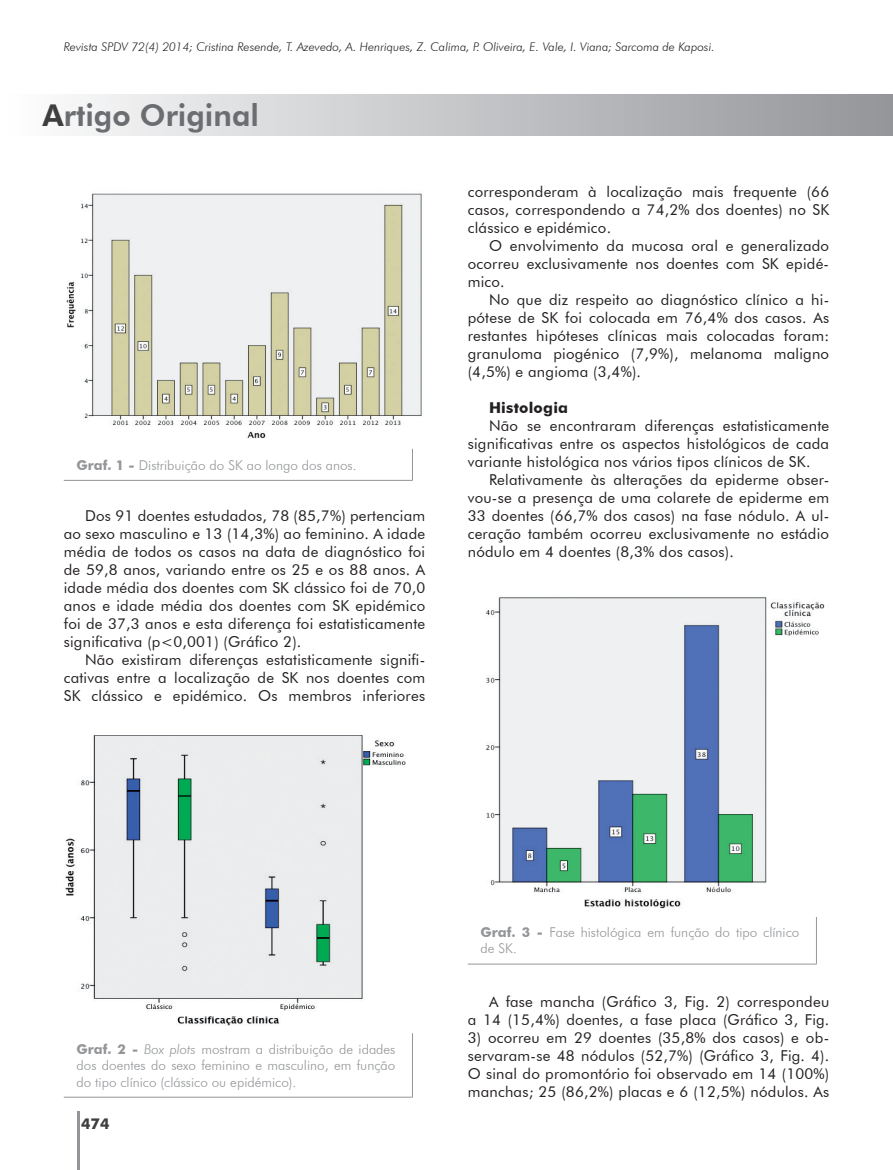
<style>
.page{position:relative;width:893px;height:1170px;background:#fff}
.page>*{position:absolute;margin:0;border:0;box-sizing:border-box;transform-origin:0 0}
.t1{font:800 30px "Futura BT";color:#6c6d70}
.t2{font:15px/18px "Futura BT";letter-spacing:.015em;color:#231f20;text-align:justify}
.t3{font:700 15px "Futura BT";letter-spacing:.015em;color:#231f20}
.t4{font:700 15px "Futura BT";color:#3e3e3f}
.t5{font:300 13.5px/16.2px "Futura BT";color:#939598;text-align:justify}
.t6{font:italic 300 12px "Futura BT";color:#231f20}
.s1{color:#3e3e3f}
.s2{font-weight:700}
.s3{font-style:italic}
</style>
<div class="page">
<div style="left:0;top:94px;width:893px;height:41px;background:linear-gradient(to right,#fdfdfe,#939498)"></div>
<hr style="left:77px;top:1111px;width:3px;height:58px;background:#939598">
<hr style="left:412px;top:449px;width:1px;height:31px;background:#939598">
<hr style="left:64px;top:480px;width:349px;height:1px;background:#939598">
<img style="left:66px;top:193px;width:356px;height:246px">
<hr style="left:412px;top:1033px;width:1px;height:63px;background:#939598">
<hr style="left:64px;top:1096px;width:349px;height:1px;background:#939598">
<img style="left:65px;top:735px;width:341px;height:291px">
<hr style="left:816px;top:916px;width:1px;height:47px;background:#939598">
<hr style="left:468px;top:963px;width:349px;height:1px;background:#939598">
<img style="left:485px;top:597px;width:340px;height:312px">
<p class="t6" style="left:64px;top:39px;width:652px">Revista SPDV 72(4) 2014; Cristina Resende, T. Azevedo, A. Henriques, Z. Calima, P. Oliveira, E. Vale, I. Viana; Sarcoma de Kaposi.</p>
<h1 class="t1" style="left:43px;top:97px;width:218px"><span class="s1">A</span>rtigo Original</h1>
<p class="t5" style="left:77px;top:456px;width:282px"><span class="s2">Graf. 1 -</span> Distribuição do SK ao longo dos anos.</p>
<p class="t2" style="left:64px;top:506px;width:363px;text-indent:21px">Dos 91 doentes estudados, 78 (85,7%) pertenciam ao sexo masculino e 13 (14,3%) ao feminino. A idade média de todos os casos na data de diagnóstico foi de 59,8 anos, variando entre os 25 e os 88 anos. A idade média dos doentes com SK clássico foi de 70,0 anos e idade média dos doentes com SK epidémico foi de 37,3 anos e esta diferença foi estatisticamente significativa (p&lt;0,001) (Gráfico 2).</p>
<p class="t2" style="left:64px;top:650px;width:363px;text-indent:21px">Não existiram diferenças estatisticamente signifi&shy;cativas entre a localização de SK nos doentes com SK clássico e epidémico. Os membros inferiores</p>
<p class="t2" style="left:468px;top:182px;width:363px">corresponderam à localização mais frequente (66 casos, correspondendo a 74,2% dos doentes) no SK clássico e epidémico.</p>
<p class="t2" style="left:468px;top:236px;width:363px;text-indent:21px">O envolvimento da mucosa oral e generalizado ocorreu exclusivamente nos doentes com SK epidé&shy;mico.</p>
<p class="t2" style="left:468px;top:290px;width:363px;text-indent:21px">No que diz respeito ao diagnóstico clínico a hi&shy;pótese de SK foi colocada em 76,4% dos casos. As restantes hipóteses clínicas mais colocadas foram: granuloma piogénico (7,9%), melanoma maligno (4,5%) e angioma (3,4%).</p>
<p class="t3" style="left:489px;top:398px;width:81px">Histologia</p>
<p class="t2" style="left:468px;top:416px;width:363px;text-indent:21px">Não se encontraram diferenças estatisticamente significativas entre os aspectos histológicos de cada variante histológica nos vários tipos clínicos de SK.</p>
<p class="t2" style="left:468px;top:470px;width:363px;text-indent:21px">Relativamente às alterações da epiderme obser&shy;vou-se a presença de uma colarete de epiderme em 33 doentes (66,7% dos casos) na fase nódulo. A ul&shy;ceração também ocorreu exclusivamente no estádio nódulo em 4 doentes (8,3% dos casos).</p>
<p class="t5" style="left:77px;top:1040px;width:320px"><span class="s2">Graf. 2 -</span> <span class="s3">Box plots</span> mostram a distribuição de idades dos doentes do sexo feminino e masculino, em função do tipo clínico (clássico ou epidémico).</p>
<p class="t4" style="left:81px;top:1114px;width:30px">474</p>
<p class="t5" style="left:480px;top:924px;width:320px"><span class="s2">Graf. 3 -</span> Fase histológica em função do tipo clínico de SK.</p>
<p class="t2" style="left:468px;top:992px;width:363px;text-align:right">A fase mancha (Gráfico 3, Fig. 2) correspondeu<br>a 14 (15,4%) doentes, a fase placa (Gráfico 3, Fig.</p>
<p class="t2" style="left:468px;top:1028px;width:363px">3) ocorreu em 29 doentes (35,8% dos casos) e ob&shy;servaram-se 48 nódulos (52,7%) (Gráfico 3, Fig. 4).<br>O sinal do promontório foi observado em 14 (100%) manchas; 25 (86,2%) placas e 6 (12,5%) nódulos. As</p>
</div>
